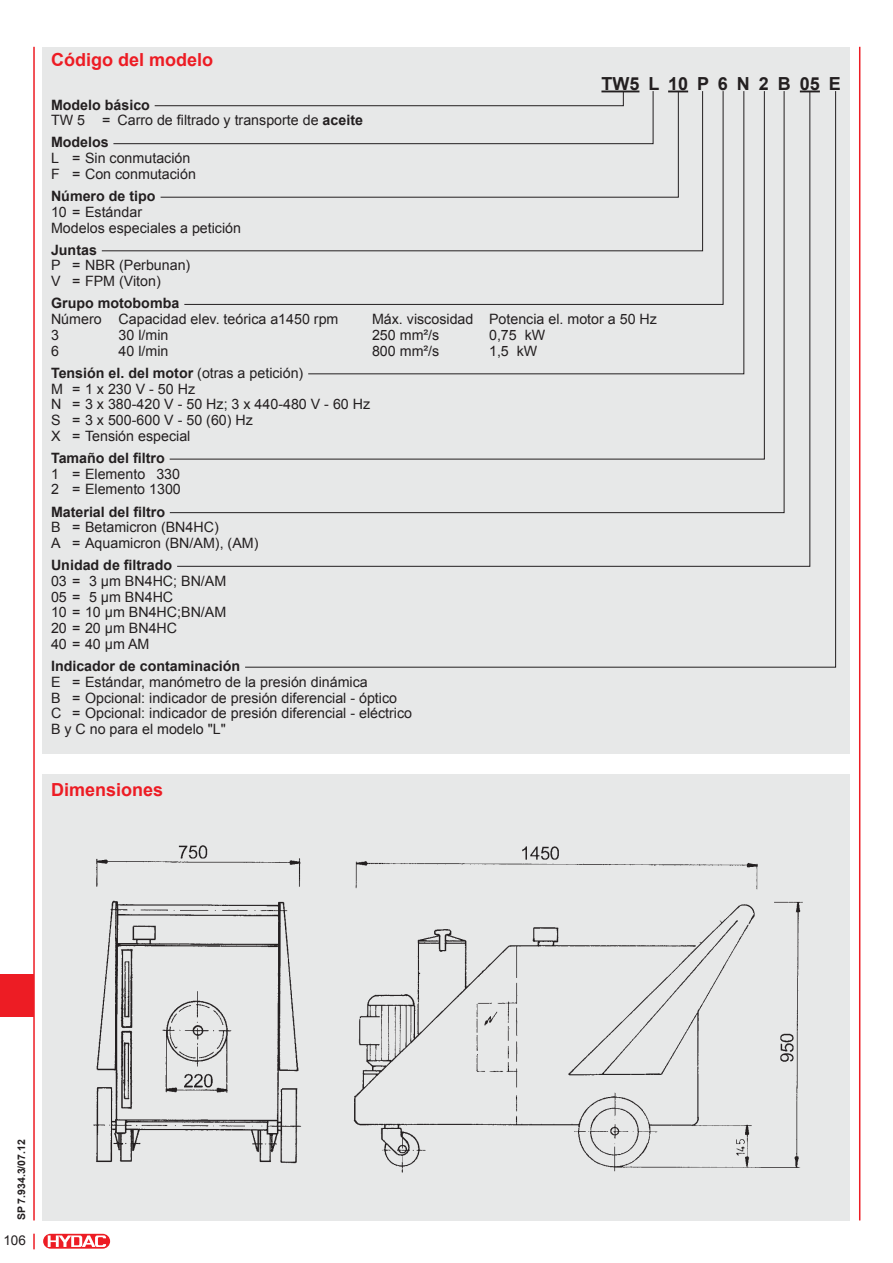
<style>
.page{position:relative;width:893px;height:1263px;background:#fff}
.page>*{position:absolute;margin:0;border:0;box-sizing:border-box;transform-origin:0 0}
.t1{font:700 18px "Arial";color:#ed1c24}
.t2{font:700 18px "Arial";letter-spacing:.5em;color:#231f20}
.t3{font:14.25px/15.8px "Arial";color:#231f20}
.t4{font:700 14.25px "Arial";color:#231f20}
.t5{font:13.5px "Arial";color:#231f20}
.t6{font:700 10.5px "Arial";color:#231f20}
.s1{font-weight:700}
</style>
<div class="page">
<hr style="left:33px;top:47px;width:2px;height:1173px;background:#ed1c24">
<hr style="left:859px;top:47px;width:1px;height:1173px;background:#ed1c24">
<div style="left:43px;top:1233px;width:68px;height:16px;border:1px solid #fff;border-radius:7px"></div>
<svg style="left:43px;top:1234px;width:67px;height:14px"></svg>
<svg style="left:48px;top:1235px;width:58px;height:12px"></svg>
<svg style="left:33px;top:1234px;width:2px;height:15px"></svg>
<div style="left:0;top:974px;width:33px;height:42px;background:#ed1c24"></div>
<div style="left:43px;top:47px;width:807px;height:706px;background:#e7e8e8"></div>
<svg style="left:245px;top:90px;width:591px;height:578px"></svg>
<svg style="left:176px;top:90px;width:635px;height:477px"></svg>
<div style="left:43px;top:774px;width:807px;height:446px;background:#e7e8e8"></div>
<img style="left:93px;top:845px;width:710px;height:328px">
<p class="t1" style="left:51px;top:47px;width:164px">Código del modelo</p>
<p class="t2" style="left:601px;top:71px;width:241px">TW5L10P6N2B05E</p>
<p class="t3" style="left:51px;top:97px;width:313px"><span class="s1">Modelo básico<br></span>TW 5 = Carro de filtrado y transporte de <span class="s1">aceite</span></p>
<p class="t4" style="left:51px;top:133px;width:59px">Modelos</p>
<p class="t3" style="left:51px;top:150px;width:146px">L = Sin conmutación<br>F = Con conmutación</p>
<p class="t4" style="left:51px;top:187px;width:106px">Número de tipo</p>
<p class="t3" style="left:51px;top:204px;width:192px">10 = Estándar<br>Modelos especiales a petición</p>
<p class="t4" style="left:51px;top:240px;width:47px">Juntas</p>
<p class="t3" style="left:51px;top:258px;width:141px">P = NBR (Perbunan)<br>V = FPM (Viton)</p>
<p class="t4" style="left:51px;top:294px;width:130px">Grupo motobomba</p>
<p class="t3" style="left:51px;top:311px;width:289px">Número Capacidad elev. teórica a1450 rpm</p>
<p class="t3" style="left:372px;top:311px;width:286px">Máx. viscosidad Potencia el. motor a 50 Hz</p>
<p class="t3" style="left:51px;top:327px;width:9px">3</p>
<p class="t3" style="left:119px;top:327px;width:51px">30 l/min</p>
<p class="t3" style="left:372px;top:327px;width:69px">250 mm²/s</p>
<p class="t3" style="left:489px;top:327px;width:58px">0,75 kW</p>
<p class="t3" style="left:51px;top:343px;width:9px">6</p>
<p class="t3" style="left:119px;top:343px;width:51px">40 l/min</p>
<p class="t3" style="left:372px;top:343px;width:69px">800 mm²/s</p>
<p class="t3" style="left:489px;top:343px;width:50px">1,5 kW</p>
<p class="t3" style="left:51px;top:365px;width:321px"><span class="s1">Tensión el. del motor</span> (otras a petición)<br>M = 1 x 230 V - 50 Hz<br>N = 3 x 380-420 V - 50 Hz; 3 x 440-480 V - 60 Hz<br>S = 3 x 500-600 V - 50 (60) Hz<br>X = Tensión especial</p>
<p class="t4" style="left:51px;top:448px;width:115px">Tamaño del filtro</p>
<p class="t3" style="left:51px;top:466px;width:131px">1 = Elemento 330<br>2 = Elemento 1300</p>
<p class="t4" style="left:51px;top:502px;width:116px">Material del filtro</p>
<p class="t3" style="left:51px;top:519px;width:209px">B = Betamicron (BN4HC)<br>A = Aquamicron (BN/AM), (AM)</p>
<p class="t4" style="left:51px;top:556px;width:123px">Unidad de filtrado</p>
<p class="t3" style="left:51px;top:573px;width:177px">03 = 3 µm BN4HC; BN/AM<br>05 = 5 µm BN4HC<br>10 = 10 µm BN4HC;BN/AM<br>20 = 20 µm BN4HC<br>40 = 40 µm AM</p>
<p class="t4" style="left:51px;top:656px;width:191px">Indicador de contaminación</p>
<p class="t3" style="left:51px;top:674px;width:363px">E = Estándar, manómetro de la presión dinámica<br>B = Opcional: indicador de presión diferencial - óptico<br>C = Opcional: indicador de presión diferencial - eléctrico B y C no para el modelo "L"</p>
<p class="t1" style="left:51px;top:777px;width:114px">Dimensiones</p>
<p class="t6" style="left:14px;top:1220px;width:82px;rotate:-90deg">SP 7.934.3/07.12</p>
<p class="t5" style="left:3px;top:1231px;width:24px">106</p>
</div>
